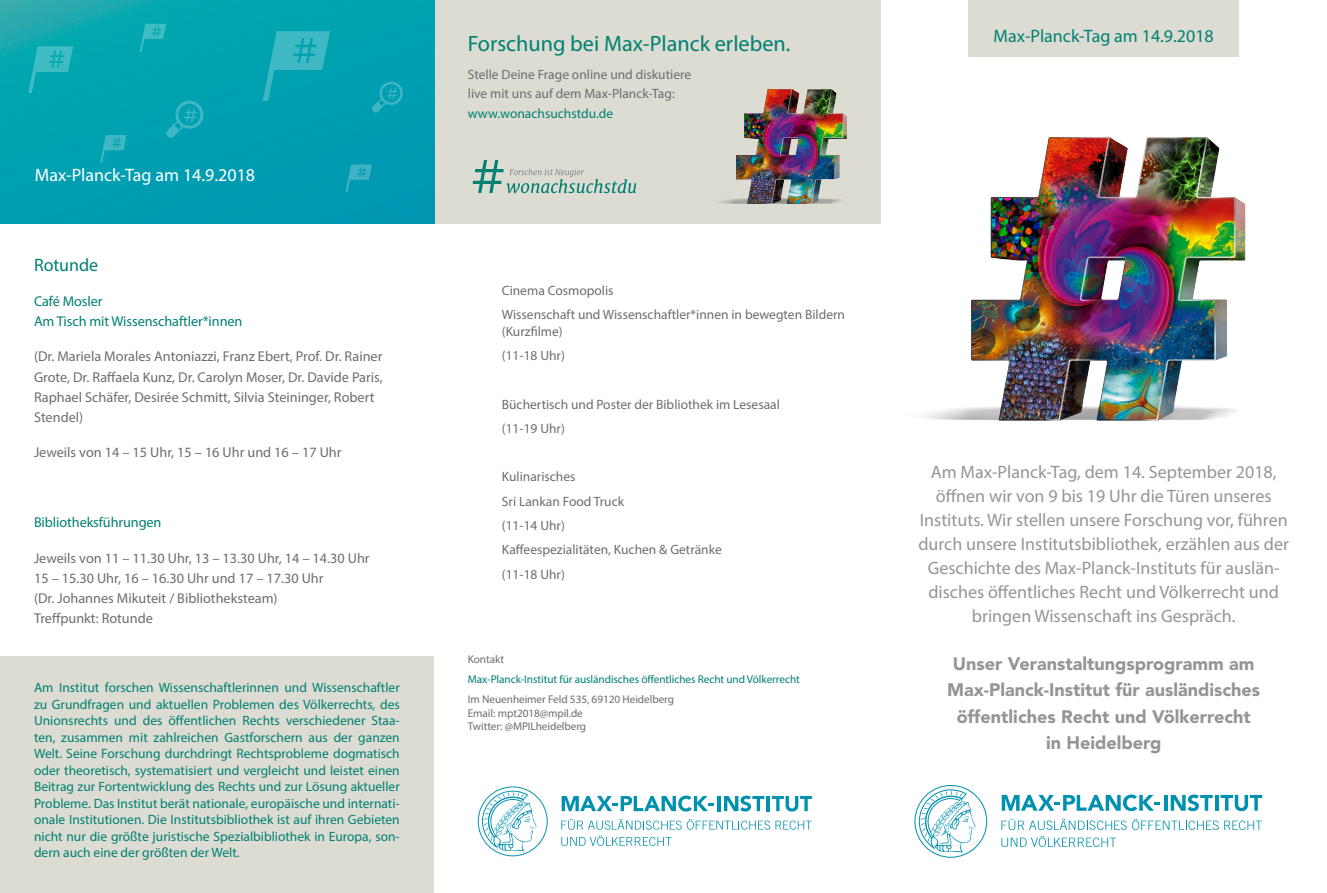
<style>
.page{position:relative;width:1327px;height:893px;background:#fff}
.page>*{position:absolute;margin:0;border:0;box-sizing:border-box;transform-origin:0 0}
.t1{font:22.2px "Myriad Pro";color:#008070}
.t2{font:18px/24px "Myriad Pro";color:#939598;text-align:center}
.t3{font:900 18px/26.2px "Avenir LT Pro";color:#939598;text-align:center}
.t4{font:18px "Myriad Pro";color:#008070}
.t5{font:18px "Myriad Pro";color:#fff}
.t6{font:14.25px/20.2px "Myriad Pro";color:#6c6d70}
.t7{font:14.25px/20.2px "Myriad Pro";letter-spacing:-.005em;color:#008070}
.t8{font:13.5px/16.5px "Myriad Pro";color:#008070;text-align:justify}
.t9{font:13.5px/19.5px "Myriad Pro";color:#6c6d70}
.t10{font:11.25px/13.5px "Myriad Pro";letter-spacing:-.005em;color:#6c6d70}
.t11{font:11.25px "Myriad Pro";letter-spacing:-.005em;color:#008070}
.s1{color:#008070}
</style>
<div class="page">
<div style="left:0;top:656px;width:434px;height:237px;background:#dcdcd3"></div>
<svg style="left:478px;top:786px;width:70px;height:70px"></svg>
<svg style="left:562px;top:796px;width:151px;height:15px"></svg>
<hr style="left:717px;top:796px;width:4px;height:15px;background:#0091b0">
<svg style="left:724px;top:796px;width:40px;height:15px"></svg>
<hr style="left:766px;top:796px;width:4px;height:15px;background:#0091b0">
<svg style="left:772px;top:796px;width:40px;height:15px"></svg>
<svg style="left:561px;top:819px;width:251px;height:27px"></svg>
<svg style="left:914px;top:785px;width:73px;height:73px"></svg>
<svg style="left:1001px;top:794px;width:158px;height:17px"></svg>
<svg style="left:1164px;top:795px;width:3px;height:16px"></svg>
<svg style="left:1170px;top:794px;width:42px;height:17px"></svg>
<hr style="left:1215px;top:795px;width:3px;height:16px;background:#0091b0">
<svg style="left:1220px;top:795px;width:42px;height:16px"></svg>
<svg style="left:1001px;top:819px;width:125px;height:11px"></svg>
<svg style="left:1132px;top:819px;width:86px;height:11px"></svg>
<svg style="left:1224px;top:820px;width:38px;height:10px"></svg>
<svg style="left:1001px;top:836px;width:115px;height:11px"></svg>
<div style="left:434px;top:0;width:446px;height:223px;background:#dcdcd3"></div>
<svg style="left:473px;top:160px;width:163px;height:33px"></svg>
<img style="left:880px;top:0;width:366px;height:421px">
<div style="left:968px;top:0;width:270px;height:57px;background:#dcdcd3"></div>
<img style="left:718px;top:88px;width:129px;height:116px">
<img style="left:0;top:0;width:434px;height:223px">
<svg style="left:345px;top:165px;width:27px;height:27px"></svg>
<svg style="left:261px;top:31px;width:69px;height:70px;background:#1aaab8"></svg>
<svg style="left:27px;top:46px;width:46px;height:47px;background:#1aafb6"></svg>
<svg style="left:139px;top:24px;width:27px;height:27px"></svg>
<svg style="left:100px;top:135px;width:27px;height:27px"></svg>
<svg style="left:166px;top:101px;width:37px;height:37px"></svg>
<svg style="left:372px;top:82px;width:31px;height:31px"></svg>
<p class="t5" style="left:35px;top:164px;width:222px">Max-Planck-Tag am 14.9.2018</p>
<p class="t4" style="left:34px;top:254px;width:66px">Rotunde</p>
<p class="t7" style="left:34px;top:291px;width:210px">Café Mosler<br>Am Tisch mit Wissenschaftler*innen</p>
<p class="t6" style="left:34px;top:346px;width:350px">(Dr. Mariela Morales Antoniazzi, Franz Ebert, Prof. Dr. Rainer Grote, Dr. Raffaela Kunz, Dr. Carolyn Moser, Dr. Davide Paris, Raphael Schäfer, Desirée Schmitt, Silvia Steininger, Robert Stendel)</p>
<p class="t6" style="left:34px;top:442px;width:309px">Jeweils von 14 – 15 Uhr, 15 – 16 Uhr und 16 – 17 Uhr</p>
<p class="t7" style="left:34px;top:512px;width:129px">Bibliotheksführungen</p>
<p class="t6" style="left:34px;top:547px;width:337px">Jeweils von 11 – 11.30 Uhr, 13 – 13.30 Uhr, 14 – 14.30 Uhr 15 – 15.30 Uhr, 16 – 16.30 Uhr und 17 – 17.30 Uhr<br>(Dr. Johannes Mikuteit / Bibliotheksteam)<br>Treffpunkt: Rotunde</p>
<p class="t8" style="left:34px;top:679px;width:367px">Am Institut forschen Wissenschaftlerinnen und Wissenschaftler zu Grundfragen und aktuellen Problemen des Völkerrechts, des Unionsrechts und des öffentlichen Rechts verschiedener Staa&shy;ten, zusammen mit zahlreichen Gastforschern aus der ganzen Welt. Seine Forschung durchdringt Rechtsprobleme dogmatisch oder theoretisch, systematisiert und vergleicht und leistet einen Beitrag zur Fortentwicklung des Rechts und zur Lösung aktueller Probleme. Das Institut berät nationale, europäische und internati&shy;onale Institutionen. Die Institutsbibliothek ist auf ihren Gebieten nicht nur die größte juristische Spezialbibliothek in Europa, son&shy;dern auch eine der größten der Welt.</p>
<p class="t1" style="left:468px;top:30px;width:324px">Forschung bei Max-Planck erleben.</p>
<p class="t9" style="left:468px;top:64px;width:225px">Stelle Deine Frage online und diskutiere live mit uns auf dem Max-Planck-Tag: <span class="s1">www.wonachsuchstdu.de</span></p>
<p class="t9" style="left:502px;top:281px;width:113px">Cinema Cosmopolis</p>
<p class="t9" style="left:502px;top:306px;width:345px;line-height:16.2px">Wissenschaft und Wissenschaftler*innen in bewegten Bildern (Kurzfilme)</p>
<p class="t9" style="left:502px;top:345px;width:65px">(11-18 Uhr)</p>
<p class="t9" style="left:502px;top:394px;width:279px">Büchertisch und Poster der Bibliothek im Lesesaal</p>
<p class="t9" style="left:502px;top:418px;width:65px">(11-19 Uhr)</p>
<p class="t9" style="left:502px;top:467px;width:75px">Kulinarisches</p>
<p class="t9" style="left:502px;top:491px;width:124px">Sri Lankan Food Truck</p>
<p class="t9" style="left:502px;top:516px;width:65px">(11-14 Uhr)</p>
<p class="t9" style="left:502px;top:540px;width:221px">Kaffeespezialitäten, Kuchen &amp; Getränke</p>
<p class="t9" style="left:502px;top:564px;width:65px">(11-18 Uhr)</p>
<p class="t10" style="left:468px;top:653px;width:38px">Kontakt</p>
<p class="t11" style="left:468px;top:673px;width:333px">Max-Planck-Institut für ausländisches öffentliches Recht und Völkerrecht</p>
<p class="t10" style="left:468px;top:692px;width:208px">Im Neuenheimer Feld 535, 69120 Heidelberg<br>Email: mpt2018@mpil.de<br>Twitter: @MPILheidelberg</p>
<p class="t4" style="left:993px;top:25px;width:222px">Max-Planck-Tag am 14.9.2018</p>
<p class="t2" style="left:918px;top:460px;width:372px">Am Max-Planck-Tag, dem 14. September 2018, öffnen wir von 9 bis 19 Uhr die Türen unseres Instituts. Wir stellen unsere Forschung vor, führen durch unsere Institutsbibliothek, erzählen aus der Geschichte des Max-Planck-Instituts für auslän&shy;disches öffentliches Recht und Völkerrecht und bringen Wissenschaft ins Gespräch.</p>
<p class="t3" style="left:947px;top:651px;width:315px">Unser Veranstaltungsprogramm am<br>Max-Planck-Institut für ausländisches öffentliches Recht und Völkerrecht in Heidelberg</p>
</div>
